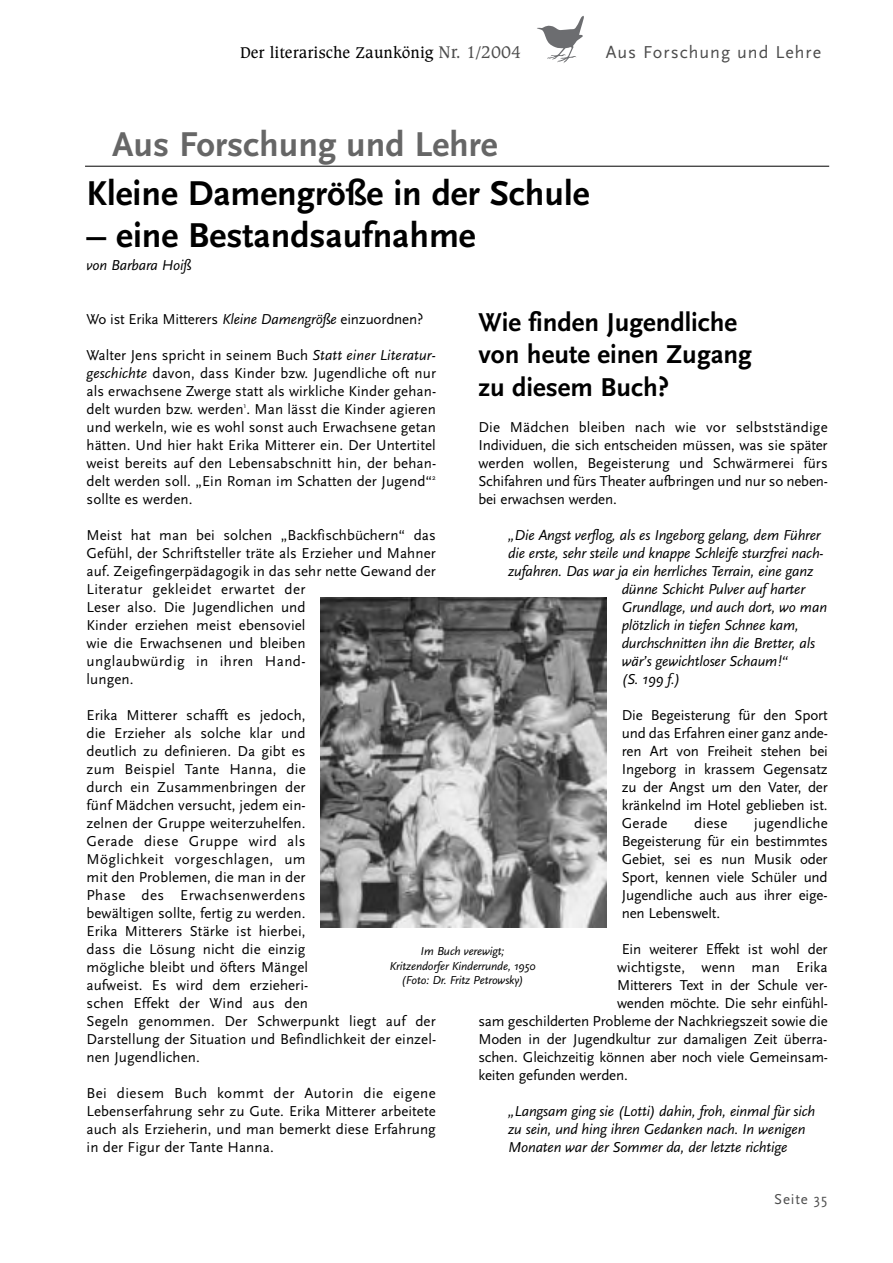
<style>
.page{position:relative;width:893px;height:1263px;background:#fff}
.page>*{position:absolute;margin:0;border:0;box-sizing:border-box;transform-origin:0 0}
.t1{font:700 36px "Scala Sans";color:#000}
.t2{font:700 36px "Scala Sans";color:#666}
.t3{font:700 27px/32.4px "Scala Sans";color:#000}
.t4{font:18px "Scala Sans";letter-spacing:.055em;color:#4d4d4d}
.t5{font:16.5px "Caxton BT";color:#000}
.t6{font:15px/18px "Scala Sans";letter-spacing:.005em;color:#000;text-align:justify}
.t7{font:italic 15px/18px "Scala Sans";letter-spacing:-.01em;color:#000}
.t8{font:15px "Scala Sans";letter-spacing:.055em;color:#4d4d4d}
.t9{font:italic 12px/14.4px "Scala Sans";letter-spacing:-.01em;color:#000;text-align:center}
.s1{font-size:18px;color:#4d4d4d}
.s2{font-style:italic}
</style>
<div class="page">
<svg style="left:537px;top:16px;width:47px;height:47px"></svg>
<hr style="left:85px;top:166px;width:744px;height:1px;background:#000">
<img style="left:321px;top:598px;width:285px;height:329px">
<p class="t5" style="left:240px;top:42px;width:282px">Der literarische Zaunkönig <span class="s1">Nr. 1/2004</span></p>
<p class="t4" style="left:606px;top:41px;width:217px">Aus Forschung und Lehre</p>
<h1 class="t2" style="left:112px;top:122px;width:387px">Aus Forschung und Lehre</h1>
<h1 class="t1" style="left:87px;top:172px;width:505px">Kleine Damengröße in der Schule</h1>
<h1 class="t1" style="left:87px;top:214px;width:391px">– eine Bestandsaufnahme</h1>
<p class="t7" style="left:87px;top:256px;width:106px">von Barbara Hoiß</p>
<h2 class="t3" style="left:478px;top:305px;width:275px">Wie finden Jugendliche von heute einen Zugang zu diesem Buch?</h2>
<p class="t6" style="left:478px;top:418px;width:351px">Die Mädchen bleiben nach wie vor selbstständige Individuen, die sich entscheiden müssen, was sie später werden wollen, Begeisterung und Schwärmerei fürs Schifahren und fürs Theater aufbringen und nur so neben&shy;bei erwachsen werden.</p>
<p class="t7" style="left:508px;top:526px;width:314px">„Die Angst verflog, als es Ingeborg gelang, dem Führer</p>
<p class="t7" style="left:508px;top:544px;width:317px">die erste, sehr steile und knappe Schleife sturzfrei nach-</p>
<p class="t7" style="left:508px;top:562px;width:307px">zufahren. Das war ja ein herrliches Terrain, eine ganz</p>
<p class="t7" style="left:622px;top:580px;width:185px">dünne Schicht Pulver auf harter</p>
<p class="t7" style="left:622px;top:598px;width:207px">Grundlage, und auch dort, wo man</p>
<p class="t7" style="left:622px;top:616px;width:179px">plötzlich in tiefen Schnee kam,</p>
<p class="t7" style="left:622px;top:634px;width:195px">durchschnitten ihn die Bretter, als</p>
<p class="t7" style="left:622px;top:652px;width:168px">wär’s gewichtloser Schaum!“</p>
<p class="t7" style="left:622px;top:670px;width:60px">(S. 199 f.)</p>
<p class="t6" style="left:622px;top:706px;width:208px">Die Begeisterung für den Sport und das Erfahren einer ganz ande&shy;ren Art von Freiheit stehen bei Ingeborg in krassem Gegensatz zu der Angst um den Vater, der kränkelnd im Hotel geblieben ist.<br>Gerade</p>
<p class="t6" style="left:87px;top:310px;width:338px">Wo ist Erika Mitterers <span class="s2">Kleine Damengröße</span> einzuordnen?</p>
<p class="t6" style="left:87px;top:346px;width:351px">Walter Jens spricht in seinem Buch <span class="s2">Statt einer Literatur&shy;geschichte</span> davon, dass Kinder bzw. Jugendliche oft nur als erwachsene Zwerge statt als wirkliche Kinder gehan&shy;delt wurden bzw. werden<sup>1</sup>. Man lässt die Kinder agieren und werkeln, wie es wohl sonst auch Erwachsene getan hätten. Und hier hakt Erika Mitterer ein. Der Untertitel weist bereits auf den Lebensabschnitt hin, der behan&shy;delt werden soll. „Ein Roman im Schatten der Jugend“<sup>2 </sup>sollte es werden.</p>
<p class="t6" style="left:87px;top:526px;width:351px;text-align:left">Meist hat man bei solchen „Backfischbüchern“ das Gefühl, der Schriftsteller träte als Erzieher und Mahner auf. Zeigefingerpädagogik in das sehr nette Gewand der Literatur gekleidet erwartet der<br>Leser also. Die Jugendlichen und<br>Kinder erziehen meist ebensoviel<br>wie die Erwachsenen und bleiben<br>unglaubwürdig in ihren Hand-<br>lungen.</p>
<p class="t6" style="left:87px;top:706px;width:351px;text-align:left">Erika Mitterer schafft es jedoch,<br>die Erzieher als solche klar und<br>deutlich zu definieren. Da gibt es<br>zum Beispiel Tante Hanna, die<br>durch ein Zusammenbringen der<br>fünf Mädchen versucht, jedem ein-<br>zelnen der Gruppe weiterzuhelfen.<br>Gerade diese Gruppe wird als<br>Möglichkeit vorgeschlagen, um<br>mit den Problemen, die man in der<br>Phase des Erwachsenwerdens<br>bewältigen sollte, fertig zu werden.<br>Erika Mitterers Stärke ist hierbei,<br>dass die Lösung nicht die einzig<br>mögliche bleibt und öfters Mängel<br>aufweist. Es wird dem erzieheri-<br>schen Effekt der Wind aus den<br>Segeln genommen. Der Schwerpunkt liegt auf der Darstellung der Situation und Befindlichkeit der einzel&shy;nen Jugendlichen.</p>
<p class="t6" style="left:87px;top:1084px;width:351px">Bei diesem Buch kommt der Autorin die eigene Lebenserfahrung sehr zu Gute. Erika Mitterer arbeitete auch als Erzieherin, und man bemerkt diese Erfahrung in der Figur der Tante Hanna.</p>
<p class="t6" style="left:622px;top:814px;width:207px;text-indent:133px">jugendliche Begeisterung für ein bestimmtes Gebiet, sei es nun Musik oder Sport, kennen viele Schüler und Jugendliche auch aus ihrer eige&shy;nen Lebenswelt.</p>
<p class="t6" style="left:622px;top:940px;width:207px">Ein weiterer Effekt ist wohl der</p>
<p class="t6" style="left:617px;top:958px;width:212px">wichtigste, wenn man Erika</p>
<p class="t6" style="left:617px;top:976px;width:212px">Mitterers Text in der Schule ver-</p>
<p class="t6" style="left:617px;top:994px;width:212px">wenden möchte. Die sehr einfühl-</p>
<p class="t6" style="left:478px;top:1012px;width:351px">sam geschilderten Probleme der Nachkriegszeit sowie die</p>
<p class="t6" style="left:478px;top:1030px;width:350px">Moden in der Jugendkultur zur damaligen Zeit überra-</p>
<p class="t6" style="left:478px;top:1048px;width:351px">schen. Gleichzeitig können aber noch viele Gemeinsam-</p>
<p class="t6" style="left:478px;top:1066px;width:151px">keiten gefunden werden.</p>
<p class="t7" style="left:508px;top:1102px;width:309px">„Langsam ging sie (Lotti) dahin, froh, einmal für sich zu sein, und hing ihren Gedanken nach. In wenigen<br>Monaten war der Sommer da, der letzte richtige</p>
<p class="t6" style="left:694px;top:814px;width:35px">diese</p>
<p class="t9" style="left:390px;top:944px;width:148px">Im Buch verewigt;<br>Kritzendorfer Kinderrunde, 1950 (Foto: Dr. Fritz Petrowsky)</p>
<p class="t8" style="left:774px;top:1190px;width:55px">Seite 35</p>
</div>
